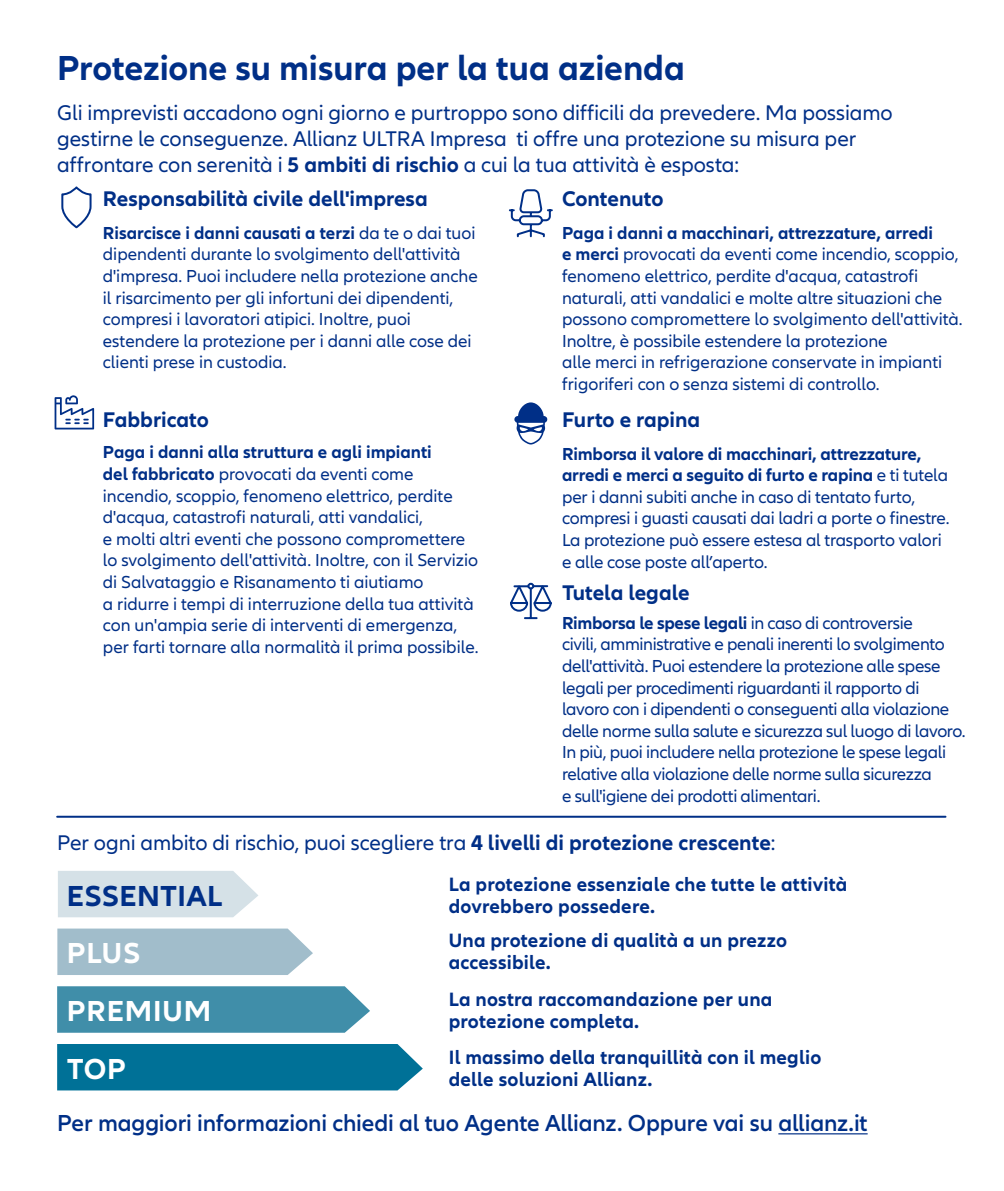
<style>
.page{position:relative;width:1004px;height:1191px;background:#fff}
.page>*{position:absolute;margin:0;border:0;box-sizing:border-box;transform-origin:0 0}
.t1{font:700 36px "Allianz Neo";letter-spacing:-.005em;color:#002f87}
.t2{font:700 30px/57.6px "Allianz Neo";letter-spacing:.03em;color:#fff}
.t3{font:700 30px "Allianz Neo";letter-spacing:.01em;color:#002f87}
.t4{font:600 24px "Allianz Neo";letter-spacing:-.005em;color:#002f87}
.t5{font:22px/26px "Allianz Neo";letter-spacing:-.005em;color:#002f87}
.t6{font:700 22px "Allianz Neo";color:#002f87}
.t7{font:700 20px/22px "Allianz Neo";letter-spacing:.01em;color:#002f87}
.t8{font:18px/21.6px "Allianz Neo";color:#002f87}
.t9{font:18px/21.6px "Allianz Neo";letter-spacing:-.02em;color:#002f87}
.s1{font-weight:700}
</style>
<div class="page">
<hr style="left:57px;top:815px;width:888px;height:2px;background:#002f87">
<hr style="left:778px;top:1133px;width:89px;height:1px;background:#002f87">
<div style="left:57px;top:986px;width:313px;height:46px;background:#408ea9"></div>
<div style="left:57px;top:1044px;width:366px;height:46px;background:#007197"></div>
<div style="left:58px;top:871px;width:200px;height:46px;background:#d5e1e7"></div>
<svg style="left:57px;top:928px;width:256px;height:47px;background:#a6c1ce"></svg>
<svg style="left:510px;top:582px;width:42px;height:37px"></svg>
<svg style="left:61px;top:186px;width:31px;height:43px"></svg>
<svg style="left:508px;top:189px;width:45px;height:49px"></svg>
<svg style="left:514px;top:402px;width:33px;height:42px"></svg>
<svg style="left:55px;top:395px;width:39px;height:34px"></svg>
<h1 class="t1" style="left:57px;top:47px;width:629px">Protezione su misura per la tua azienda</h1>
<p class="t5" style="left:57px;top:100px;width:837px">Gli imprevisti accadono ogni giorno e purtroppo sono difficili da prevedere. Ma possiamo gestirne le conseguenze. Allianz ULTRA Impresa ti offre una protezione su misura per affrontare con serenità i <span class="s1">5 ambiti di rischio</span> a cui la tua attività è esposta:</p>
<p class="t6" style="left:103px;top:185px;width:326px">Responsabilità civile dell'impresa</p>
<p class="t8" style="left:103px;top:222px;width:376px"><span class="s1">Risarcisce i danni causati a terzi</span> da te o dai tuoi dipendenti durante lo svolgimento dell'attività d'impresa. Puoi includere nella protezione anche il risarcimento per gli infortuni dei dipendenti, compresi i lavoratori atipici. Inoltre, puoi estendere la protezione per i danni alle cose dei clienti prese in custodia.</p>
<p class="t6" style="left:103px;top:406px;width:107px">Fabbricato</p>
<p class="t8" style="left:103px;top:442px;width:377px"><span class="s1">Paga i danni alla struttura e agli impianti<br>del fabbricato</span> provocati da eventi come incendio, scoppio, fenomeno elettrico, perdite d'acqua, catastrofi naturali, atti vandalici,<br>e molti altri eventi che possono compromettere lo svolgimento dell'attività. Inoltre, con il Servizio di Salvataggio e Risanamento ti aiutiamo<br>a ridurre i tempi di interruzione della tua attività con un'ampia serie di interventi di emergenza, per farti tornare alla normalità il prima possibile.</p>
<p class="t6" style="left:562px;top:185px;width:103px">Contenuto</p>
<p class="t8" style="left:562px;top:222px;width:402px"><span class="s1">Paga i danni a macchinari, attrezzature, arredi<br>e merci</span> provocati da eventi come incendio, scoppio, fenomeno elettrico, perdite d'acqua, catastrofi naturali, atti vandalici e molte altre situazioni che possono compromettere lo svolgimento dell'attività.<br>Inoltre, è possibile estendere la protezione<br>alle merci in refrigerazione conservate in impianti frigoriferi con o senza sistemi di controllo.</p>
<p class="t6" style="left:562px;top:406px;width:140px">Furto e rapina</p>
<p class="t8" style="left:562px;top:443px;width:389px"><span class="s1">Rimborsa il valore di macchinari, attrezzature, arredi e merci a seguito di furto e rapina</span> e ti tutela per i danni subiti anche in caso di tentato furto, compresi i guasti causati dai ladri a porte o finestre.<br>La protezione può essere estesa al trasporto valori e alle cose poste all’aperto.</p>
<p class="t6" style="left:562px;top:579px;width:129px">Tutela legale</p>
<p class="t9" style="left:562px;top:612px;width:405px"><span class="s1">Rimborsa le spese legali</span> in caso di controversie<br>civili, amministrative e penali inerenti lo svolgimento dell'attività. Puoi estendere la protezione alle spese legali per procedimenti riguardanti il rapporto di lavoro con i dipendenti o conseguenti alla violazione delle norme sulla salute e sicurezza sul luogo di lavoro.<br>In più, puoi includere nella protezione le spese legali relative alla violazione delle norme sulla sicurezza<br>e sull'igiene dei prodotti alimentari.</p>
<p class="t5" style="left:57px;top:830px;width:720px">Per ogni ambito di rischio, puoi scegliere tra <span class="s1">4 livelli di protezione crescente</span>:</p>
<h2 class="t3" style="left:67px;top:878px;width:157px">ESSENTIAL</h2>
<h2 class="t2" style="left:67px;top:925px;width:75px">PLUS</h2>
<h2 class="t2" style="left:67px;top:982px;width:146px">PREMIUM<br>TOP</h2>
<p class="t7" style="left:449px;top:873px;width:400px">La protezione essenziale che tutte le attività dovrebbero possedere.</p>
<p class="t7" style="left:449px;top:930px;width:340px">Una protezione di qualità a un prezzo accessibile.</p>
<p class="t7" style="left:449px;top:989px;width:325px">La nostra raccomandazione per una protezione completa.</p>
<p class="t7" style="left:449px;top:1046px;width:374px">Il massimo della tranquillità con il meglio delle soluzioni Allianz.</p>
<h3 class="t4" style="left:57px;top:1109px;width:812px">Per maggiori informazioni chiedi al tuo Agente Allianz. Oppure vai su allianz.it</h3>
</div>
